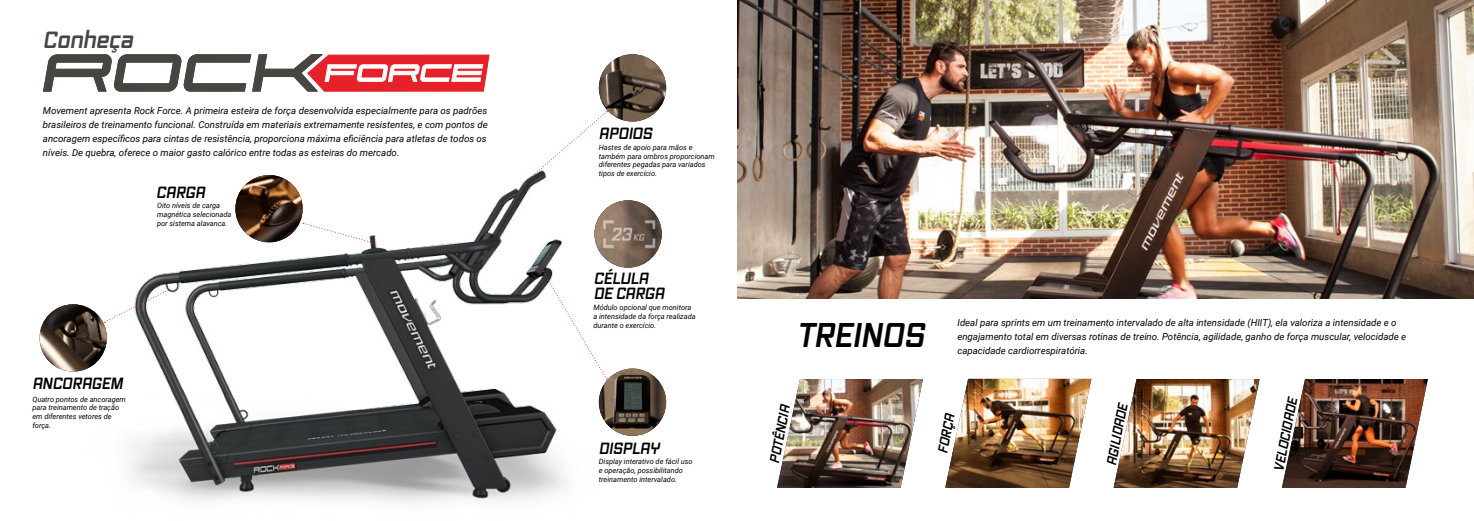
<style>
.page{position:relative;width:1474px;height:521px;background:#fff}
.page>*{position:absolute;margin:0;border:0;box-sizing:border-box;transform-origin:0 0}
.t1{font:italic 700 33.25px "Vox";color:#020203}
.t2{font:italic 700 22.75px "Vox";color:#484443}
.t3{font:italic 700 15.75px/14.9px "Vox";color:#020203}
.t4{font:italic 700 13.21px "Vox";color:#000}
.t5{font:italic 9.62px/14px "Roboto";color:#000}
.t6{font:italic 7.35px/8.8px "Roboto";color:#000}
</style>
<div class="page">
<img style="left:39px;top:175px;width:628px;height:328px">
<img style="left:945px;top:379px;width:146px;height:109px">
<img style="left:1281px;top:379px;width:146px;height:109px">
<img style="left:1113px;top:379px;width:146px;height:109px">
<img style="left:737px;top:0;width:736px;height:298px">
<img style="left:235px;top:175px;width:68px;height:67px">
<img style="left:40px;top:304px;width:67px;height:67px;border-radius:34px">
<svg style="left:43px;top:54px;width:446px;height:38px"></svg>
<img style="left:777px;top:379px;width:146px;height:109px">
<img style="left:599px;top:368px;width:67px;height:68px;border-radius:34px">
<img style="left:599px;top:54px;width:67px;height:68px;border-radius:34px">
<img style="left:594px;top:200px;width:67px;height:68px;border-radius:34px">
<svg style="left:104px;top:290px;width:65px;height:33px"></svg>
<svg style="left:303px;top:223px;width:68px;height:19px"></svg>
<svg style="left:542px;top:271px;width:65px;height:108px"></svg>
<svg style="left:533px;top:111px;width:75px;height:65px"></svg>
<h2 class="t2" style="left:43px;top:24px;width:91px">Conheça</h2>
<p class="t5" style="left:43px;top:104px;width:446px;text-align:justify">Movement apresenta Rock Force. A primeira esteira de força desenvolvida especialmente para os padrões brasileiros de treinamento funcional. Construída em materiais extremamente resistentes, e com pontos de ancoragem específicos para cintas de resistência, proporciona máxima eficiência para atletas de todos os níveis. De quebra, oferece o maior gasto calórico entre todas as esteiras do mercado.</p>
<h3 class="t3" style="left:156px;top:184px;width:50px">CARGA</h3>
<p class="t6" style="left:157px;top:201px;width:76px">Oito níveis de carga magnética selecionada por sistema alavanca.</p>
<h3 class="t3" style="left:32px;top:375px;width:92px">ANCORAGEM</h3>
<p class="t6" style="left:32px;top:394px;width:95px">Quatro pontos de ancoragem para treinamento de tração em diferentes vetores de força.</p>
<h3 class="t3" style="left:599px;top:126px;width:55px">APOIOS</h3>
<p class="t6" style="left:599px;top:142px;width:117px">Hastes de apoio para mãos e também para ombros proporcionam diferentes pegadas para variados tipos de exercício.</p>
<h3 class="t3" style="left:594px;top:271px;width:72px">CÉLULA<br>DE CARGA</h3>
<p class="t6" style="left:593px;top:303px;width:104px">Módulo opcional que monitora a intensidade da força realizada durante o exercício.</p>
<h3 class="t3" style="left:599px;top:440px;width:62px">DISPLAY</h3>
<p class="t6" style="left:599px;top:457px;width:95px">Display interativo de fácil uso e operação, possibilitando treinamento intervalado.</p>
<h1 class="t1" style="left:796px;top:312px;width:129px">TREINOS</h1>
<p class="t5" style="left:957px;top:315px;width:450px">Ideal para sprints em um treinamento intervalado de alta intensidade (HIIT), ela valoriza a intensidade e o engajamento total em diversas rotinas de treino. Potência, agilidade, ganho de força muscular, velocidade e capacidade cardiorrespiratória.</p>
<h3 class="t4" style="left:765px;top:461px;width:60px;rotate:-79deg">POTÊNCIA</h3>
<h3 class="t4" style="left:1102px;top:463px;width:64px;rotate:-79deg">AGILIDADE</h3>
<h3 class="t4" style="left:933px;top:451px;width:41px;rotate:-79deg">FORÇA</h3>
<h3 class="t4" style="left:1269px;top:469px;width:76px;rotate:-79deg">VELOCIDADE</h3>
</div>
